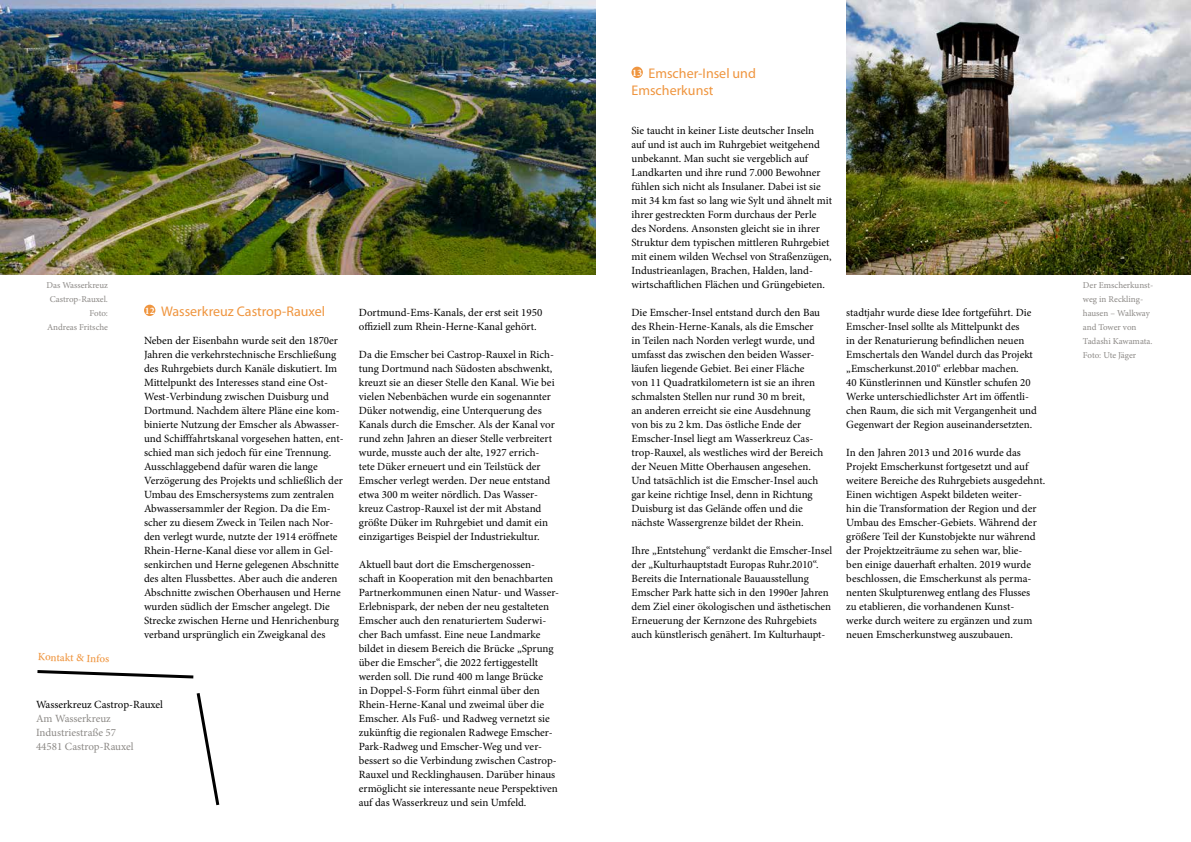
<style>
.page{position:relative;width:1191px;height:842px;background:#fff}
.page>*{position:absolute;margin:0;border:0;box-sizing:border-box;transform-origin:0 0}
.t1{font:14px/16.8px "Myriad Pro";color:#ef953f}
.t2{font:11px/14px "Minion Pro";color:#000}
.t3{font:11px/14px "Minion Pro";color:#8c8986}
.t4{font:500 11px "Minion Pro";color:#ef953f}
.t5{font:700 10px "Minion Pro";color:#fff}
.t6{font:9px/14px "Minion Pro";letter-spacing:-.005em;color:#8c8986;text-align:right}
</style>
<div class="page">
<svg style="left:196px;top:693px;width:24px;height:113px"></svg>
<svg style="left:37px;top:670px;width:157px;height:9px"></svg>
<img style="left:0;top:0;width:595px;height:274px">
<div style="left:144px;top:305px;width:11px;height:11px;background:#ef953f;border-radius:50%"></div>
<img style="left:846px;top:0;width:345px;height:274px">
<div style="left:631px;top:67px;width:12px;height:11px;background:#ef953f;border-radius:50%"></div>
<p class="t1" style="left:631px;top:65px;width:126px;text-indent:17px">Emscher-Insel und<br>Emscherkunst</p>
<p class="t2" style="left:631px;top:124px;width:202px">Sie taucht in keiner Liste deutscher Inseln<br>auf und ist auch im Ruhrgebiet weitgehend unbekannt. Man sucht sie vergeblich auf Landkarten und ihre rund 7.000 Bewohner fühlen sich nicht als Insulaner. Dabei ist sie mit 34 km fast so lang wie Sylt und ähnelt mit ihrer gestreckten Form durchaus der Perle des Nordens. Ansonsten gleicht sie in ihrer Struktur dem typischen mittleren Ruhrgebiet mit einem wilden Wechsel von Straßenzügen, Industrieanlagen, Brachen, Halden, land&shy;wirtschaftlichen Flächen und Grüngebieten.</p>
<p class="t2" style="left:631px;top:306px;width:193px">Die Emscher-Insel entstand durch den Bau des Rhein-Herne-Kanals, als die Emscher in Teilen nach Norden verlegt wurde, und umfasst das zwischen den beiden Wasser&shy;läufen liegende Gebiet. Bei einer Fläche von 11 Quadratkilometern ist sie an ihren schmalsten Stellen nur rund 30 m breit,<br>an anderen erreicht sie eine Ausdehnung von bis zu 2 km. Das östliche Ende der Emscher-Insel liegt am Wasserkreuz Cas&shy;trop-Rauxel, als westliches wird der Bereich der Neuen Mitte Oberhausen angesehen.<br>Und tatsächlich ist die Emscher-Insel auch gar keine richtige Insel, denn in Richtung Duisburg ist das Gelände offen und die nächste Wassergrenze bildet der Rhein.</p>
<p class="t2" style="left:631px;top:544px;width:202px">Ihre „Entstehung“ verdankt die Emscher-Insel der „Kulturhauptstadt Europas Ruhr.2010“.<br>Bereits die Internationale Bauausstellung Emscher Park hatte sich in den 1990er Jahren dem Ziel einer ökologischen und ästhetischen Erneuerung der Kernzone des Ruhrgebiets auch künstlerisch genähert. Im Kulturhaupt-</p>
<p class="t5" style="left:632px;top:66px;width:11px">13</p>
<p class="t6" style="left:46px;top:278px;width:63px">Das Wasserkreuz<br>Castrop-Rauxel.<br>Foto:<br>Andreas Fritsche</p>
<p class="t6" style="left:1083px;top:278px;width:72px;text-align:left">Der Emscherkunst&shy;weg in Reckling&shy;hausen – Walkway and Tower von<br>Tadashi Kawamata.<br>Foto: Ute Jäger</p>
<p class="t1" style="left:161px;top:303px;width:166px">Wasserkreuz Castrop-Rauxel</p>
<p class="t2" style="left:144px;top:334px;width:201px">Neben der Eisenbahn wurde seit den 1870er Jahren die verkehrstechnische Erschließung des Ruhrgebiets durch Kanäle diskutiert. Im Mittelpunkt des Interesses stand eine Ost-West-Verbindung zwischen Duisburg und Dortmund. Nachdem ältere Pläne eine kom&shy;binierte Nutzung der Emscher als Abwasser&shy;und Schifffahrtskanal vorgesehen hatten, ent&shy;schied man sich jedoch für eine Trennung.<br>Ausschlaggebend dafür waren die lange Verzögerung des Projekts und schließlich der Umbau des Emschersystems zum zentralen Abwassersammler der Region. Da die Em&shy;scher zu diesem Zweck in Teilen nach Nor&shy;den verlegt wurde, nutzte der 1914 eröffnete Rhein-Herne-Kanal diese vor allem in Gel&shy;senkirchen und Herne gelegenen Abschnitte des alten Flussbettes. Aber auch die anderen Abschnitte zwischen Oberhausen und Herne wurden südlich der Emscher angelegt. Die Strecke zwischen Herne und Henrichenburg verband ursprünglich ein Zweigkanal des</p>
<p class="t5" style="left:145px;top:304px;width:11px">12</p>
<p class="t2" style="left:846px;top:306px;width:192px">stadtjahr wurde diese Idee fortgeführt. Die Emscher-Insel sollte als Mittelpunkt des<br>in der Renaturierung befindlichen neuen Emschertals den Wandel durch das Projekt „Emscherkunst.2010“ erlebbar machen.<br>40 Künstlerinnen und Künstler schufen 20<br>Werke unterschiedlichster Art im öffentli&shy;chen Raum, die sich mit Vergangenheit und Gegenwart der Region auseinandersetzten.</p>
<p class="t2" style="left:846px;top:446px;width:200px">In den Jahren 2013 und 2016 wurde das Projekt Emscherkunst fortgesetzt und auf weitere Bereiche des Ruhrgebiets ausgedehnt.<br>Einen wichtigen Aspekt bildeten weiter-<br>hin die Transformation der Region und der Umbau des Emscher-Gebiets. Während der größere Teil der Kunstobjekte nur während der Projektzeiträume zu sehen war, blie-<br>ben einige dauerhaft erhalten. 2019 wurde beschlossen, die Emscherkunst als perma&shy;nenten Skulpturenweg entlang des Flusses<br>zu etablieren, die vorhandenen Kunst-<br>werke durch weitere zu ergänzen und zum neuen Emscherkunstweg auszubauen.</p>
<p class="t2" style="left:359px;top:306px;width:185px">Dortmund-Ems-Kanals, der erst seit 1950 offiziell zum Rhein-Herne-Kanal gehört.</p>
<p class="t2" style="left:359px;top:348px;width:197px">Da die Emscher bei Castrop-Rauxel in Rich&shy;tung Dortmund nach Südosten abschwenkt, kreuzt sie an dieser Stelle den Kanal. Wie bei vielen Nebenbächen wurde ein sogenannter Düker notwendig, eine Unterquerung des Kanals durch die Emscher. Als der Kanal vor rund zehn Jahren an dieser Stelle verbreitert wurde, musste auch der alte, 1927 errich&shy;tete Düker erneuert und ein Teilstück der Emscher verlegt werden. Der neue entstand etwa 300 m weiter nördlich. Das Wasser&shy;kreuz Castrop-Rauxel ist der mit Abstand größte Düker im Ruhrgebiet und damit ein einzigartiges Beispiel der Industriekultur.</p>
<p class="t2" style="left:359px;top:558px;width:202px">Aktuell baut dort die Emschergenossen&shy;schaft in Kooperation mit den benachbarten Partnerkommunen einen Natur- und Wasser-Erlebnispark, der neben der neu gestalteten Emscher auch den renaturiertem Suderwi&shy;cher Bach umfasst. Eine neue Landmarke bildet in diesem Bereich die Brücke „Sprung über die Emscher“, die 2022 fertiggestellt werden soll. Die rund 400 m lange Brücke<br>in Doppel-S-Form führt einmal über den Rhein-Herne-Kanal und zweimal über die Emscher. Als Fuß- und Radweg vernetzt sie zukünftig die regionalen Radwege Emscher-Park-Radweg und Emscher-Weg und ver&shy;bessert so die Verbindung zwischen Castrop-Rauxel und Recklinghausen. Darüber hinaus ermöglicht sie interessante neue Perspektiven auf das Wasserkreuz und sein Umfeld.</p>
<p class="t4" style="left:38px;top:649px;width:73px;rotate:2deg">Kontakt &amp; Infos</p>
<p class="t2" style="left:36px;top:698px;width:128px">Wasserkreuz Castrop-Rauxel</p>
<p class="t3" style="left:36px;top:712px;width:99px">Am Wasserkreuz<br>Industriestraße 57<br>44581 Castrop-Rauxel</p>
</div>
